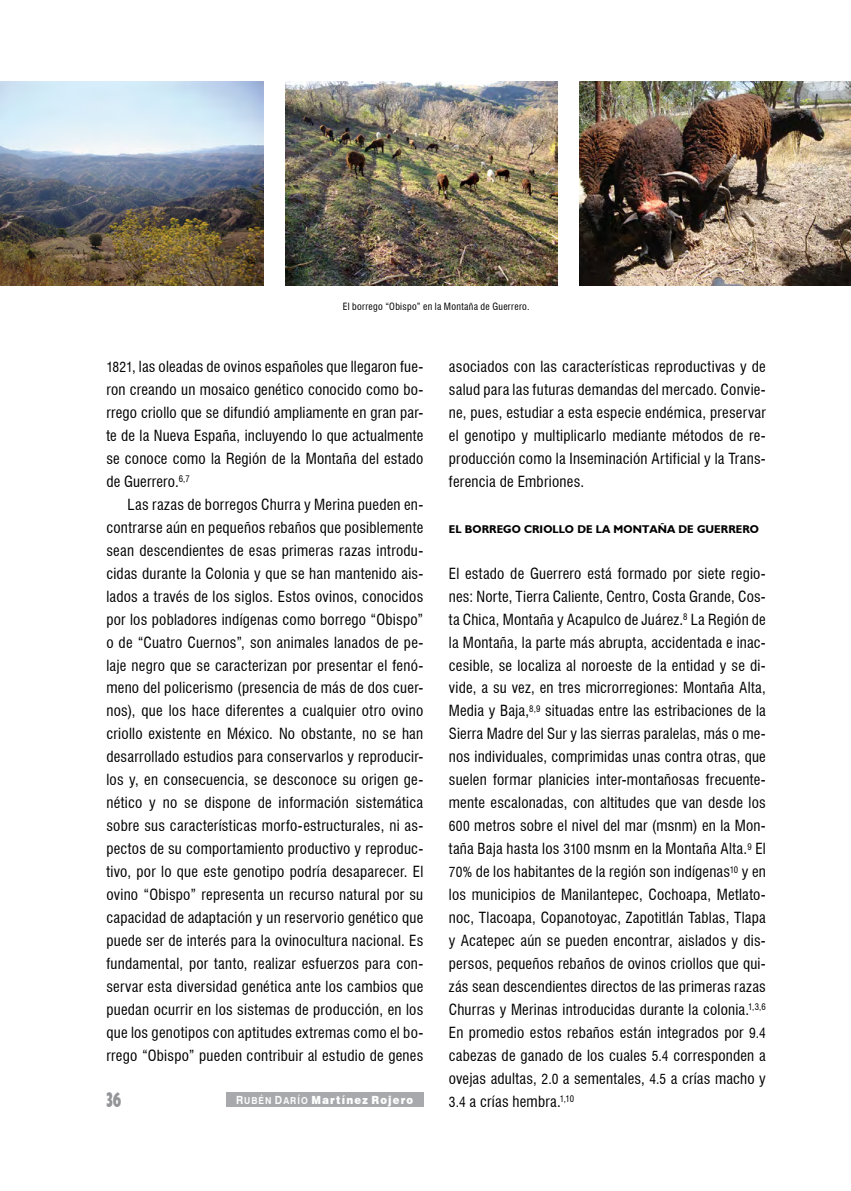
<style>
.page{position:relative;width:851px;height:1191px;background:#fff}
.page>*{position:absolute;margin:0;border:0;box-sizing:border-box;transform-origin:0 0}
.t1{font:700 condensed 21px "Humanist 521 BT Xtra";color:#939598;scale:.75 1}
.t2{font:condensed 15px/23px "Swiss 721 BT";letter-spacing:.015em;color:#000;text-align:justify}
.t3{font:700 11.25px "Humanist 521 BT";letter-spacing:.01em;color:#000}
.t4{font:900 11.25px "Swiss 721 BT";letter-spacing:.115em;color:#fff;scale:.9 1}
.t5{font:condensed 9.75px "Swiss 721 BT";letter-spacing:.03em;color:#000}
.s1{font-size:13.5px}
.s2{font-family:"Swiss 721 BT Bold SC850";font-weight:400}
.s3{font-family:"Swiss 721 BT Bold SC850";font-weight:400;font-size:9.6px}
</style>
<div class="page">
<img style="left:285px;top:82px;width:272px;height:203px">
<img style="left:0;top:82px;width:263px;height:203px">
<img style="left:579px;top:82px;width:271px;height:203px">
<div style="left:226px;top:1092px;width:197px;height:14px;background:#a7a9ac"></div>
<p class="t5" style="left:342px;top:301px;width:188px">El borrego “Obispo” en la Montaña de Guerrero.</p>
<p class="t2" style="left:106px;top:355px;width:318px"><span class="s1">1821</span>, las oleadas de ovinos españoles que llegaron fue&shy;ron creando un mosaico genético conocido como bo&shy;rrego criollo que se difundió ampliamente en gran par&shy;te de la Nueva España, incluyendo lo que actualmente se conoce como la Región de la Montaña del estado de Guerrero.<sup>6,7</sup></p>
<p class="t2" style="left:106px;top:493px;width:318px;text-indent:21px">Las razas de borregos Churra y Merina pueden en&shy;contrarse aún en pequeños rebaños que posiblemente sean descendientes de esas primeras razas introdu&shy;cidas durante la Colonia y que se han mantenido ais&shy;lados a través de los siglos. Estos ovinos, conocidos por los pobladores indígenas como borrego “Obispo” o de “Cuatro Cuernos”, son animales lanados de pe&shy;laje negro que se caracterizan por presentar el fenó&shy;meno del policerismo (presencia de más de dos cuer&shy;nos), que los hace diferentes a cualquier otro ovino criollo existente en México. No obstante, no se han desarrollado estudios para conservarlos y reproducir&shy;los y, en consecuencia, se desconoce su origen ge&shy;nético y no se dispone de información sistemática sobre sus características morfo-estructurales, ni as&shy;pectos de su comportamiento productivo y reproduc&shy;tivo, por lo que este genotipo podría desaparecer. El ovino “Obispo” representa un recurso natural por su capacidad de adaptación y un reservorio genético que puede ser de interés para la ovinocultura nacional. Es fundamental, por tanto, realizar esfuerzos para con&shy;servar esta diversidad genética ante los cambios que puedan ocurrir en los sistemas de producción, en los que los genotipos con aptitudes extremas como el bo&shy;rrego “Obispo” pueden contribuir al estudio de genes</p>
<p class="t4" style="left:236px;top:1092px;width:198px"><span class="s2">R</span><span class="s3">UBÉN</span> <span class="s2">D</span><span class="s3">ARÍO</span> Martínez Rojero</p>
<h1 class="t1" style="left:106px;top:1086px;width:21px">36</h1>
<p class="t2" style="left:449px;top:355px;width:318px">asociados con las características reproductivas y de salud para las futuras demandas del mercado. Convie&shy;ne, pues, estudiar a esta especie endémica, preservar el genotipo y multiplicarlo mediante métodos de re&shy;producción como la Inseminación Artificial y la Trans&shy;ferencia de Embriones.</p>
<p class="t3" style="left:449px;top:522px;width:25px">EL BORREGO</p>
<p class="t3" style="left:524px;top:522px;width:16px">CRIOLLO</p>
<p class="t3" style="left:577px;top:522px;width:56px">DE LA MONTA</p>
<p class="t3" style="left:657px;top:522px;width:57px">ÑA DE GUERRERO</p>
<p class="t2" style="left:449px;top:562px;width:318px">El estado de Guerrero está formado por siete regio&shy;nes: Norte, Tierra Caliente, Centro, Costa Grande, Cos&shy;ta Chica, Montaña y Acapulco de Juárez.<sup>8</sup> La Región de la Montaña, la parte más abrupta, accidentada e inac&shy;cesible, se localiza al noroeste de la entidad y se di&shy;vide, a su vez, en tres microrregiones: Montaña Alta, Media y Baja,<sup>8,9</sup> situadas entre las estribaciones de la Sierra Madre del Sur y las sierras paralelas, más o me&shy;nos individuales, comprimidas unas contra otras, que suelen formar planicies inter-montañosas frecuente&shy;mente escalonadas, con altitudes que van desde los <span class="s1">600</span> metros sobre el nivel del mar (msnm) en la Mon&shy;taña Baja hasta los <span class="s1">3100</span> msnm en la Montaña Alta.<sup>9</sup> El <span class="s1">70%</span> de los habitantes de la región son indígenas<sup>10</sup> y en los municipios de Manilantepec, Cochoapa, Metlato&shy;noc, Tlacoapa, Copanotoyac, Zapotitlán Tablas, Tlapa y Acatepec aún se pueden encontrar, aislados y dis&shy;persos, pequeños rebaños de ovinos criollos que qui&shy;zás sean descendientes directos de las primeras razas Churras y Merinas introducidas durante la colonia.<sup>1,3,6<br></sup>En promedio estos rebaños están integrados por <span class="s1">9.4 </span>cabezas de ganado de los cuales <span class="s1">5.4</span> corresponden a ovejas adultas, <span class="s1">2.0</span> a sementales, <span class="s1">4.5</span> a crías macho y <span class="s1">3.4</span> a crías hembra.<sup>1,10</sup></p>
</div>
